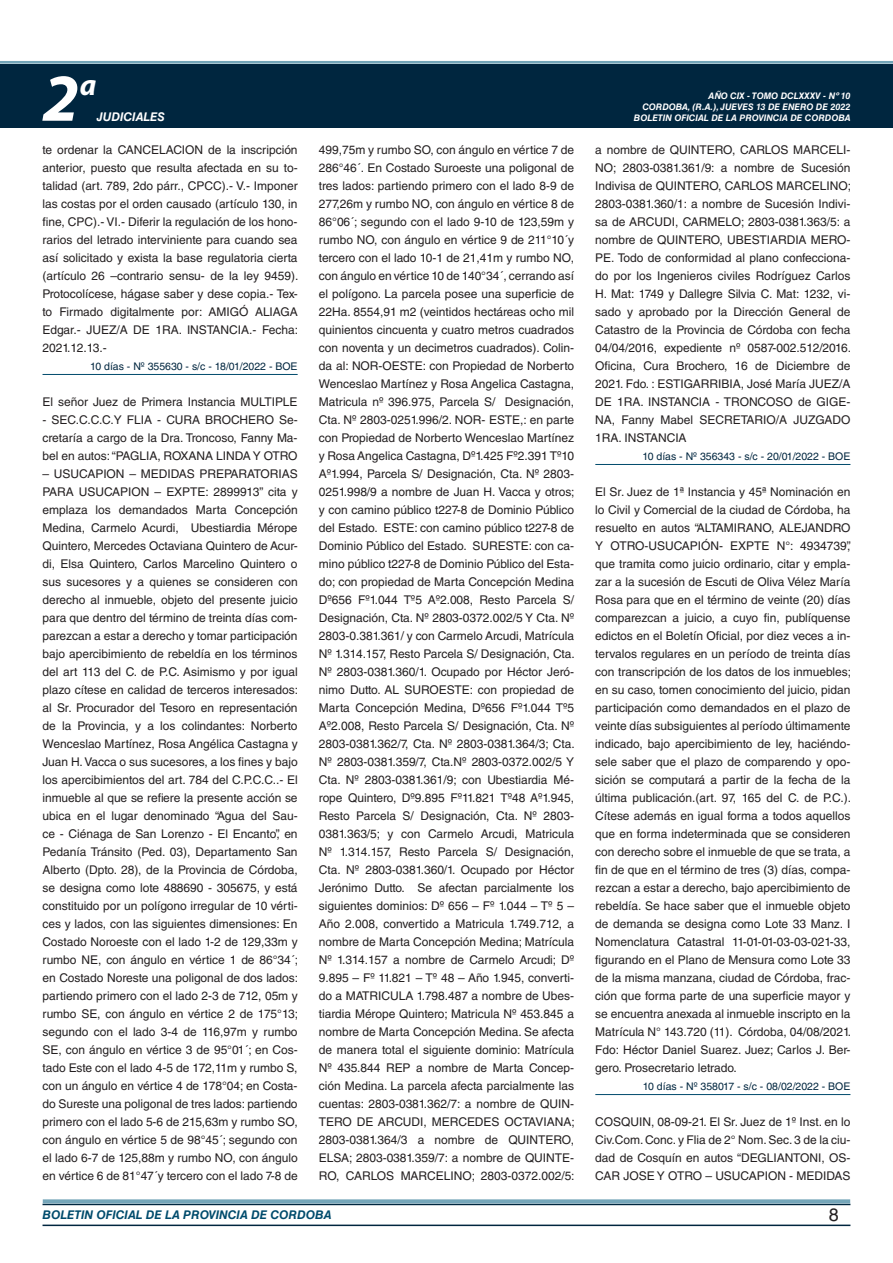
<style>
.page{position:relative;width:893px;height:1263px;background:#fff}
.page>*{position:absolute;margin:0;border:0;box-sizing:border-box;transform-origin:0 0}
.t1{font:italic 700 67.5px "Myriad Pro";color:#fff}
.t2{font:italic 700 30px "Myriad Pro";color:#fff}
.t3{font:18px "Helvetica LT Std";color:#231f20}
.t4{font:12px/18px "Helvetica LT Std";color:#231f20;text-align:justify}
.t5{font:italic 700 12px "Helvetica LT Std";color:#004b6c}
.t6{font:italic 700 12px "Helvetica LT Std";color:#fff}
.t7{font:10.5px "Helvetica LT Std";color:#00263f}
.t8{font:italic 700 9px/10.8px "Helvetica LT Std";color:#fff;text-align:right}
</style>
<div class="page">
<div style="left:0;top:61px;width:893px;height:6px;background:#fff;opacity:.75"></div>
<div style="left:0;top:64px;width:893px;height:64px;background:#00263f"></div>
<hr style="left:43px;top:1224px;width:807px;height:2px;background:#00263f">
<div style="left:42px;top:1198px;width:809px;height:8px;background:#fff;opacity:.75"></div>
<hr style="left:43px;top:374px;width:255px;height:1px;background:#004b6c">
<hr style="left:595px;top:464px;width:255px;height:1px;background:#004b6c">
<hr style="left:595px;top:1094px;width:255px;height:1px;background:#004b6c">
<h1 class="t1" style="left:43px;top:54px;width:38px">2</h1>
<h2 class="t2" style="left:80px;top:66px;width:18px">a</h2>
<p class="t8" style="left:642px;top:91px;width:210px">AÑO CIX - TOMO DCLXXXV - Nº 10<br>CORDOBA, (R.A.), JUEVES 13 DE ENERO DE 2022</p>
<p class="t6" style="left:97px;top:110px;width:70px">JUDICIALES</p>
<p class="t8" style="left:634px;top:112px;width:218px">BOLETIN OFICIAL DE LA PROVINCIA DE CORDOBA</p>
<p class="t4" style="left:43px;top:141px;width:257px">te ordenar la CANCELACION de la inscripción anterior, puesto que resulta afectada en su to&shy;talidad (art. 789, 2do párr., CPCC).- V.- Imponer las costas por el orden causado (artículo 130, in fine, CPC).- VI.- Diferir la regulación de los hono&shy;rarios del letrado interviniente para cuando sea así solicitado y exista la base regulatoria cierta (artículo 26 –contrario sensu- de la ley 9459).<br>Protocolícese, hágase saber y dese copia.- Tex&shy;to Firmado digitalmente por: AMIGÓ ALIAGA Edgar.- JUEZ/A DE 1RA. INSTANCIA.- Fecha:<br>2021.12.13.-</p>
<p class="t7" style="left:90px;top:360px;width:209px">10 días - Nº 355630 - s/c - 18/01/2022 - BOE</p>
<p class="t4" style="left:43px;top:393px;width:257px">El señor Juez de Primera Instancia MULTIPLE</p>
<p class="t4" style="left:43px;top:411px;width:257px">- SEC.C.C.C.Y FLIA - CURA BROCHERO Se&shy;cretaría a cargo de la Dra. Troncoso, Fanny Ma&shy;bel en autos: “PAGLIA, ROXANA LINDA Y OTRO</p>
<p class="t4" style="left:43px;top:465px;width:257px">– USUCAPION – MEDIDAS PREPARATORIAS PARA USUCAPION – EXPTE: 2899913” cita y emplaza los demandados Marta Concepción Medina, Carmelo Acurdi, Ubestiardia Mérope Quintero, Mercedes Octaviana Quintero de Acur&shy;di, Elsa Quintero, Carlos Marcelino Quintero o sus sucesores y a quienes se consideren con derecho al inmueble, objeto del presente juicio para que dentro del término de treinta días com&shy;parezcan a estar a derecho y tomar participación bajo apercibimiento de rebeldía en los términos del art 113 del C. de P.C. Asimismo y por igual plazo cítese en calidad de terceros interesados: al Sr. Procurador del Tesoro en representación de la Provincia, y a los colindantes: Norberto Wenceslao Martínez, Rosa Angélica Castagna y Juan H. Vacca o sus sucesores, a los fines y bajo los apercibimientos del art. 784 del C.P.C.C..- El inmueble al que se refiere la presente acción se ubica en el lugar denominado “Agua del Sau&shy;ce - Ciénaga de San Lorenzo - El Encanto”, en Pedanía Tránsito (Ped. 03), Departamento San Alberto (Dpto. 28), de la Provincia de Córdoba, se designa como lote 488690 - 305675, y está constituido por un polígono irregular de 10 vérti&shy;ces y lados, con las siguientes dimensiones: En Costado Noroeste con el lado 1-2 de 129,33m y rumbo NE, con ángulo en vértice 1 de 86°34´; en Costado Noreste una poligonal de dos lados: partiendo primero con el lado 2-3 de 712, 05m y rumbo SE, con ángulo en vértice 2 de 175°13; segundo con el lado 3-4 de 116,97m y rumbo SE, con ángulo en vértice 3 de 95°01´; en Cos&shy;tado Este con el lado 4-5 de 172,11m y rumbo S, con un ángulo en vértice 4 de 178°04; en Costa&shy;do Sureste una poligonal de tres lados: partiendo primero con el lado 5-6 de 215,63m y rumbo SO, con ángulo en vértice 5 de 98°45´; segundo con el lado 6-7 de 125,88m y rumbo NO, con ángulo en vértice 6 de 81°47´y tercero con el lado 7-8 de</p>
<p class="t4" style="left:319px;top:141px;width:257px">499,75m y rumbo SO, con ángulo en vértice 7 de 286°46´. En Costado Suroeste una poligonal de tres lados: partiendo primero con el lado 8-9 de 277,26m y rumbo NO, con ángulo en vértice 8 de 86°06´; segundo con el lado 9-10 de 123,59m y rumbo NO, con ángulo en vértice 9 de 211°10´y tercero con el lado 10-1 de 21,41m y rumbo NO, con ángulo en vértice 10 de 140°34´, cerrando así el polígono. La parcela posee una superficie de 22Ha. 8554,91 m2 (veintidos hectáreas ocho mil quinientos cincuenta y cuatro metros cuadrados con noventa y un decimetros cuadrados). Colin&shy;da al: NOR-OESTE: con Propiedad de Norberto Wenceslao Martínez y Rosa Angelica Castagna, Matricula nº 396.975, Parcela S/ Designación, Cta. Nº 2803-0251.996/2. NOR- ESTE,: en parte con Propiedad de Norberto Wenceslao Martínez y Rosa Angelica Castagna, Dº1.425 Fº2.391 Tº10<br>Aº1.994, Parcela S/ Designación, Cta. Nº 2803- 0251.998/9 a nombre de Juan H. Vacca y otros; y con camino público t227-8 de Dominio Público del Estado. ESTE: con camino público t227-8 de Dominio Público del Estado. SURESTE: con ca&shy;mino público t227-8 de Dominio Público del Esta&shy;do; con propiedad de Marta Concepción Medina Dº656 Fº1.044 Tº5 Aº2.008, Resto Parcela S/ Designación, Cta. Nº 2803-0372.002/5 Y Cta. Nº 2803-0.381.361/ y con Carmelo Arcudi, Matrícula Nº 1.314.157, Resto Parcela S/ Designación, Cta.<br>Nº 2803-0381.360/1. Ocupado por Héctor Jeró&shy;nimo Dutto. AL SUROESTE: con propiedad de Marta Concepción Medina, Dº656 Fº1.044 Tº5<br>Aº2.008, Resto Parcela S/ Designación, Cta. Nº 2803-0381.362/7, Cta. Nº 2803-0381.364/3; Cta.<br>Nº 2803-0381.359/7, Cta.Nº 2803-0372.002/5 Y Cta. Nº 2803-0381.361/9; con Ubestiardia Mé&shy;rope Quintero, Dº9.895 Fº11.821 Tº48 Aº1.945, Resto Parcela S/ Designación, Cta. Nº 2803- 0381.363/5; y con Carmelo Arcudi, Matricula Nº 1.314.157, Resto Parcela S/ Designación, Cta. Nº 2803-0381.360/1. Ocupado por Héctor Jerónimo Dutto. Se afectan parcialmente los siguientes dominios: Dº 656 – Fº 1.044 – Tº 5 – Año 2.008, convertido a Matricula 1.749.712, a nombre de Marta Concepción Medina; Matrícula Nº 1.314.157 a nombre de Carmelo Arcudi; Dº 9.895 – Fº 11.821 – Tº 48 – Año 1.945, converti&shy;do a MATRICULA 1.798.487 a nombre de Ubes&shy;tiardia Mérope Quintero; Matricula Nº 453.845 a nombre de Marta Concepción Medina. Se afecta de manera total el siguiente dominio: Matrícula Nº 435.844 REP a nombre de Marta Concep&shy;ción Medina. La parcela afecta parcialmente las cuentas: 2803-0381.362/7: a nombre de QUIN-TERO DE ARCUDI, MERCEDES OCTAVIANA; 2803-0381.364/3 a nombre de QUINTERO, ELSA; 2803-0381.359/7: a nombre de QUINTE-RO, CARLOS MARCELINO; 2803-0372.002/5:</p>
<p class="t4" style="left:595px;top:141px;width:257px">a nombre de QUINTERO, CARLOS MARCELI-NO; 2803-0381.361/9: a nombre de Sucesión Indivisa de QUINTERO, CARLOS MARCELINO; 2803-0381.360/1: a nombre de Sucesión Indivi&shy;sa de ARCUDI, CARMELO; 2803-0381.363/5: a nombre de QUINTERO, UBESTIARDIA MERO-PE. Todo de conformidad al plano confecciona&shy;do por los Ingenieros civiles Rodríguez Carlos H. Mat: 1749 y Dallegre Silvia C. Mat: 1232, vi&shy;sado y aprobado por la Dirección General de Catastro de la Provincia de Córdoba con fecha 04/04/2016, expediente nº 0587-002.512/2016.<br>Oficina, Cura Brochero, 16 de Diciembre de 2021. Fdo. : ESTIGARRIBIA, José María JUEZ/A DE 1RA. INSTANCIA - TRONCOSO de GIGE-NA, Fanny Mabel SECRETARIO/A JUZGADO 1RA. INSTANCIA</p>
<p class="t7" style="left:642px;top:450px;width:209px">10 días - Nº 356343 - s/c - 20/01/2022 - BOE</p>
<p class="t4" style="left:595px;top:483px;width:257px">El Sr. Juez de 1ª Instancia y 45ª Nominación en lo Civil y Comercial de la ciudad de Córdoba, ha resuelto en autos “ALTAMIRANO, ALEJANDRO Y OTRO-USUCAPIÓN- EXPTE N°: 4934739”, que tramita como juicio ordinario, citar y empla&shy;zar a la sucesión de Escuti de Oliva Vélez María Rosa para que en el término de veinte (20) días comparezcan a juicio, a cuyo fin, publíquense edictos en el Boletín Oficial, por diez veces a in&shy;tervalos regulares en un período de treinta días con transcripción de los datos de los inmuebles; en su caso, tomen conocimiento del juicio, pidan participación como demandados en el plazo de veinte días subsiguientes al período últimamente indicado, bajo apercibimiento de ley, haciéndo&shy;sele saber que el plazo de comparendo y opo&shy;sición se computará a partir de la fecha de la última publicación.(art. 97, 165 del C. de P.C.).<br>Cítese además en igual forma a todos aquellos que en forma indeterminada que se consideren con derecho sobre el inmueble de que se trata, a fin de que en el término de tres (3) días, compa&shy;rezcan a estar a derecho, bajo apercibimiento de rebeldía. Se hace saber que el inmueble objeto de demanda se designa como Lote 33 Manz. I Nomenclatura Catastral 11-01-01-03-03-021-33, figurando en el Plano de Mensura como Lote 33 de la misma manzana, ciudad de Córdoba, frac&shy;ción que forma parte de una superficie mayor y se encuentra anexada al inmueble inscripto en la Matrícula N° 143.720 (11). Córdoba, 04/08/2021.<br>Fdo: Héctor Daniel Suarez. Juez; Carlos J. Ber&shy;gero. Prosecretario letrado.</p>
<p class="t7" style="left:643px;top:1080px;width:209px">10 días - Nº 358017 - s/c - 08/02/2022 - BOE</p>
<p class="t4" style="left:595px;top:1113px;width:257px">COSQUIN, 08-09-21. El Sr. Juez de 1º Inst. en lo Civ.Com. Conc. y Flia de 2° Nom. Sec. 3 de la ciu&shy;dad de Cosquín en autos “DEGLIANTONI, OS-CAR JOSE Y OTRO – USUCAPION - MEDIDAS</p>
<p class="t5" style="left:43px;top:1208px;width:290px">BOLETIN OFICIAL DE LA PROVINCIA DE CORDOBA</p>
<h3 class="t3" style="left:829px;top:1204px;width:12px">8</h3>
</div>
